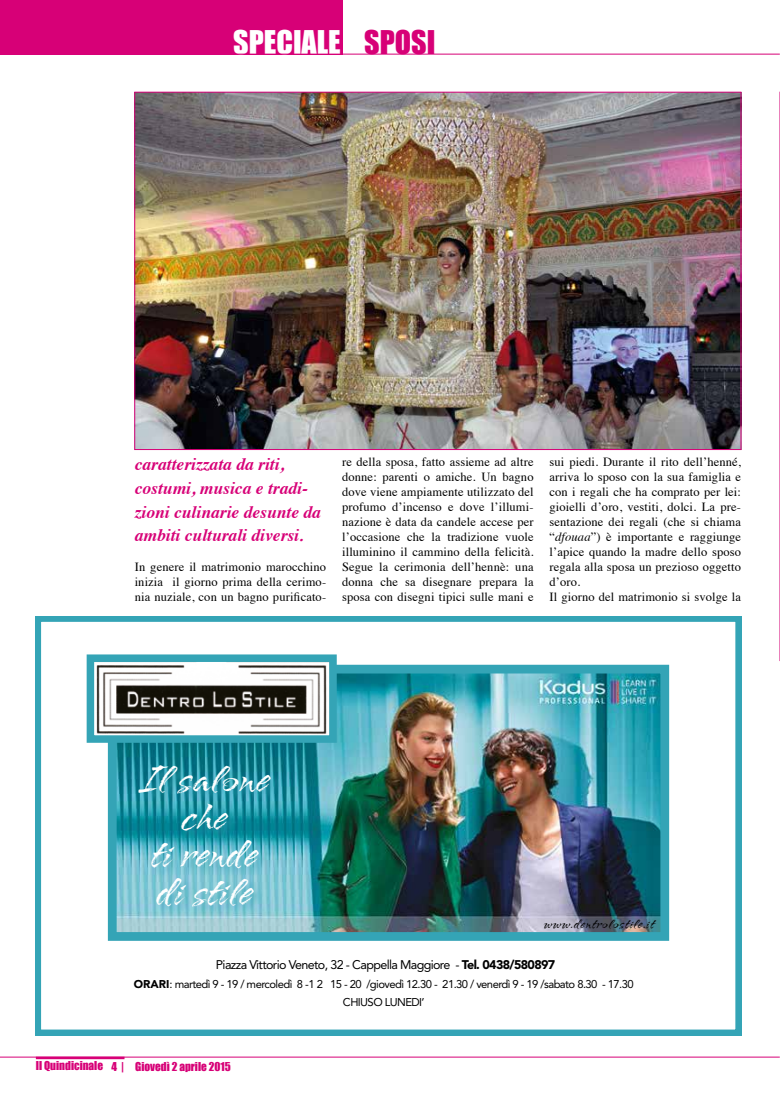
<style>
.page{position:relative;width:780px;height:1099px;background:#fff}
.page>*{position:absolute;margin:0;border:0;box-sizing:border-box;transform-origin:0 0}
.t1{font:45px/37.5px "Arid ITC";color:#fff;text-align:center}
.t2{font:30px "Impact";color:#fff}
.t3{font:italic 700 17.5px/23.8px "Times";color:#d70077}
.t4{font:15px "Arid ITC";letter-spacing:.05em;color:#000}
.t5{font:12.5px/15px "Times";letter-spacing:.01em;color:#000;text-align:justify}
.t6{font:12.5px "Avenir";letter-spacing:-.05em;color:#000}
.t7{font:11.25px/17.5px "Avenir";letter-spacing:-.05em;color:#000;text-align:center}
.t8{font:11.25px "Impact";color:#d70077}
.s1{color:#d70077}
.s2{font-style:italic}
.s3{font-weight:900}
</style>
<div class="page">
<div style="left:0;top:0;width:342px;height:54px;background:#d70077"></div>
<hr style="left:0;top:54px;width:779px;height:1px;background:#d70077">
<hr style="left:0;top:1056px;width:779px;height:1px;background:#d70077">
<hr style="left:36px;top:1056px;width:88px;height:3px;background:#d70077">
<img style="left:35px;top:617px;width:706px;height:418px">
<img style="left:136px;top:94px;width:603px;height:354px">
<svg style="left:779px;top:92px;width:1px;height:569px"></svg>
<h2 class="t2" style="left:233px;top:19px;width:203px">SPECIALE <span class="s1">SPOSI</span></h2>
<h3 class="t3" style="left:135px;top:451px;width:188px">caratterizzata da riti, costumi, musica e tradi&shy;zioni culinarie desunte da ambiti culturali diversi.</h3>
<p class="t5" style="left:135px;top:558px;width:193px">In genere il matrimonio marocchino inizia il giorno prima della cerimo&shy;nia nuziale, con un bagno purificato-</p>
<p class="t5" style="left:342px;top:453px;width:193px">re della sposa, fatto assieme ad altre donne: parenti o amiche. Un bagno dove viene ampiamente utilizzato del profumo d’incenso e dove l’illumi&shy;nazione è data da candele accese per l’occasione che la tradizione vuole illuminino il cammino della felicità.<br>Segue la cerimonia dell’hennè: una donna che sa disegnare prepara la sposa con disegni tipici sulle mani e</p>
<p class="t5" style="left:549px;top:453px;width:193px;text-align:left">sui piedi. Durante il rito dell’henné, arriva lo sposo con la sua famiglia e con i regali che ha comprato per lei: gioielli d’oro, vestiti, dolci. La pre&shy;sentazione dei regali (che si chiama “<span class="s2">dfouaa</span>”) è importante e raggiunge l’apice quando la madre dello sposo regala alla sposa un prezioso oggetto d’oro.<br>Il giorno del matrimonio si svolge la</p>
<h1 class="t1" style="left:139px;top:761px;width:132px">Il salone che<br>ti rende di stile</h1>
<p class="t4" style="left:544px;top:916px;width:112px">www.dentrolostile.it</p>
<p class="t6" style="left:216px;top:957px;width:341px">Piazza Vittorio Veneto, 32 - Cappella Maggiore - <span class="s3">Tel. 0438/580897</span></p>
<p class="t7" style="left:134px;top:975px;width:501px"><span class="s3">ORARI</span>: martedì 9 - 19 / mercoledì 8 -1 2 15 - 20 /giovedì 12.30 - 21.30 / venerdì 9 - 19 /sabato 8.30 - 17.30<br>CHIUSO LUNEDI’</p>
<p class="t8" style="left:36px;top:1057px;width:196px">Il Quindicinale 4 | Giovedì 2 aprile 2015</p>
</div>
